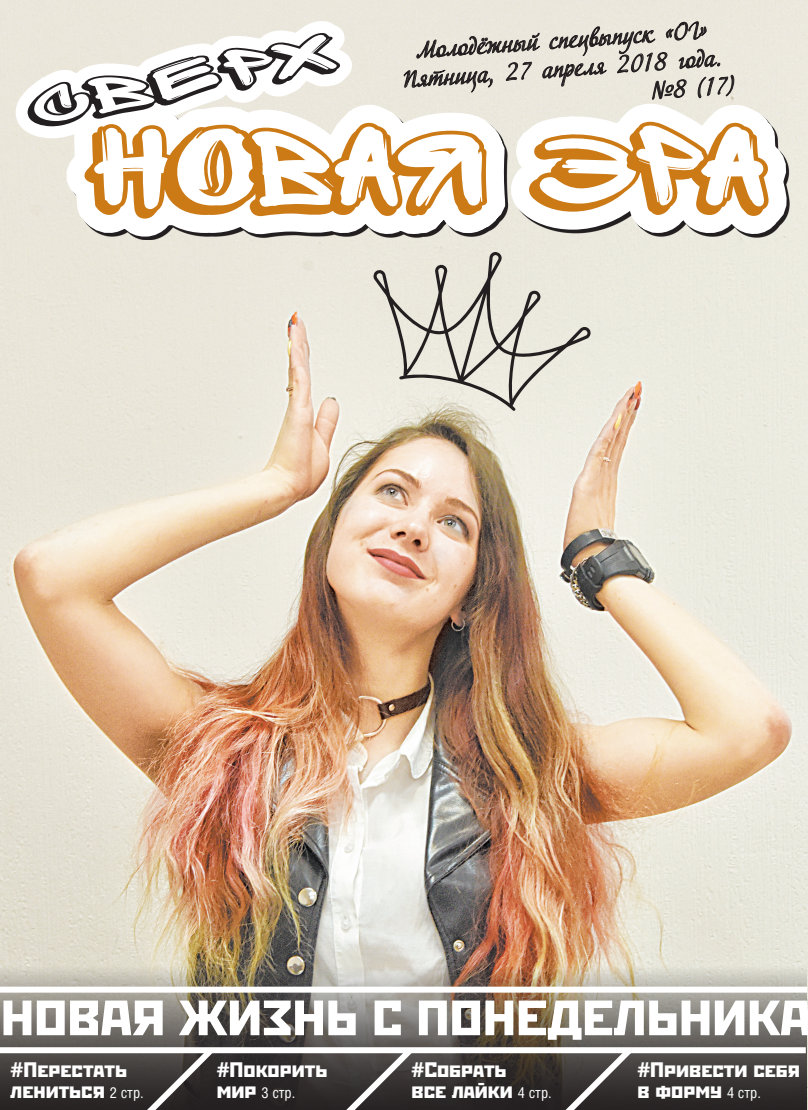
<style>
.page{position:relative;width:808px;height:1110px;background:#fff}
.page>*{position:absolute;margin:0;border:0;box-sizing:border-box;transform-origin:0 0}
.заг_new{font:49.5px "Stenberg ITC";letter-spacing:.01em;color:#fff;scale:1.2 1}
.t1{font:24px "Adventure";color:#231f20;scale:.96 1}
.заг_new-2{font:21px/21px "Stenberg ITC";color:#fff;scale:1.2 1}
.заг_new-3{font:15px "Helios Cond";color:#fff}
.s1{font-family:"Helios Cond";font-size:15px}
.s2{font-family:"Stenberg ITC";font-size:21px}
</style>
<div class="page">
<img style="left:0;top:412px;width:808px;height:698px">
<img style="left:7px;top:0;width:801px;height:886px">
<svg style="left:81px;top:122px;width:691px;height:99px"></svg>
<svg style="left:28px;top:33px;width:312px;height:93px"></svg>
<svg style="left:403px;top:21px;width:331px;height:87px;background:#d1cdc4"></svg>
<svg style="left:373px;top:252px;width:219px;height:159px;background:#d4d2c8"></svg>
<img style="left:0;top:960px;width:807px;height:150px">
<div style="left:0;top:986px;width:807px;height:6px;background:#fff"></div>
<div style="left:0;top:1047px;width:806px;height:6px;background:#fff"></div>
<svg style="left:121px;top:1042px;width:98px;height:68px;background:#575353"></svg>
<svg style="left:320px;top:1042px;width:99px;height:68px;background:#5b5857"></svg>
<svg style="left:539px;top:1042px;width:99px;height:68px;background:#595654"></svg>
<p class="t1" style="left:416px;top:36px;width:305px;rotate:-4deg">Молодёжный спецвыпуск «ОГ»</p>
<p class="t1" style="left:402px;top:65px;width:333px;rotate:-4deg">Пятница, 27 апреля 2018 года.</p>
<p class="t1" style="left:651px;top:77px;width:89px;rotate:-4deg">№8 (17)</p>
<p class="заг_new" style="left:1px;top:990px;width:676px">НОВАЯ ЖИЗНЬ С ПОНЕДЕЛЬНИКА</p>
<p class="заг_new-2" style="left:11px;top:1059px;width:112px">#Перестать лениться <span class="s1">2 стр.</span></p>
<p class="заг_new-2" style="left:217px;top:1059px;width:94px">#Покорить</p>
<p class="заг_new-2" style="left:412px;top:1059px;width:118px">#Собрать<br>все лайки <span class="s1">4 стр.</span></p>
<p class="заг_new-2" style="left:637px;top:1059px;width:137px">#Привести себя в форму <span class="s1">4 стр.</span></p>
<p class="заг_new-3" style="left:217px;top:1083px;width:80px"><span class="s2">мир</span> 3 стр.</p>
</div>
